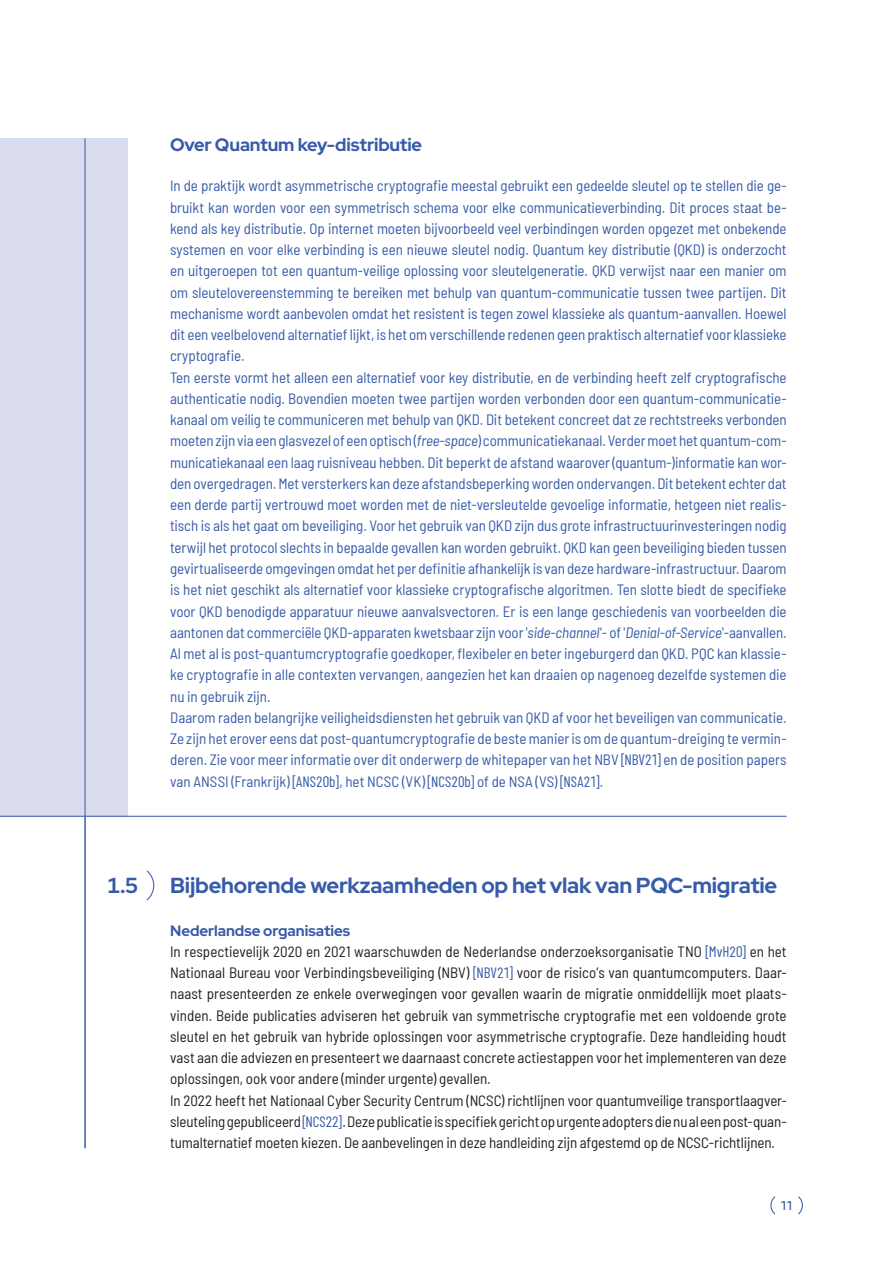
<style>
.page{position:relative;width:893px;height:1263px;background:#fff}
.page>*{position:absolute;margin:0;border:0;box-sizing:border-box;transform-origin:0 0}
.t1{font:700 21.75px "Red Hat Display";letter-spacing:-.01em;color:#375ba9}
.t2{font:700 18px "Red Hat Display";letter-spacing:-.01em;color:#375ba9}
.t3{font:semi-condensed 15px/21.3px "Barlow";letter-spacing:-.005em;color:#375ba9}
.t4{font:semi-condensed 15px/21.3px "Barlow";color:#231f20}
.t5{font:500 semi-condensed 12.75px "Barlow";color:#375ba9}
.s1{font-style:italic}
.s2{font-family:"Barlow Condensed";font-stretch:normal}
.s3{font-family:"Red Hat Display";font-weight:700;font-stretch:normal;color:#375ba9}
.s4{font-family:"Barlow Condensed";font-stretch:normal;color:#375ba9}
</style>
<div class="page">
<svg style="left:798px;top:1196px;width:5px;height:19px"></svg>
<svg style="left:770px;top:1196px;width:6px;height:19px"></svg>
<div style="left:0;top:138px;width:128px;height:678px;background:#d9dbee"></div>
<hr style="left:85px;top:138px;width:1px;height:1010px;background:#375ba9">
<svg style="left:146px;top:870px;width:9px;height:31px"></svg>
<hr style="left:0;top:816px;width:787px;height:1px;background:#375ba9">
<p class="t2" style="left:170px;top:133px;width:254px">Over Quantum key-distributie</p>
<p class="t3" style="left:170px;top:174px;width:618px">In de praktijk wordt asymmetrische cryptografie meestal gebruikt een gedeelde sleutel op te stellen die ge&shy;bruikt kan worden voor een symmetrisch schema voor elke communicatieverbinding. Dit proces staat be&shy;kend als key distributie. Op internet moeten bijvoorbeeld veel verbindingen worden opgezet met onbekende systemen en voor elke verbinding is een nieuwe sleutel nodig. Quantum key distributie (QKD) is onderzocht en uitgeroepen tot een quantum-veilige oplossing voor sleutelgeneratie. QKD verwijst naar een manier om om sleutelovereenstemming te bereiken met behulp van quantum-communicatie tussen twee partijen. Dit mechanisme wordt aanbevolen omdat het resistent is tegen zowel klassieke als quantum-aanvallen. Hoewel dit een veelbelovend alternatief lijkt, is het om verschillende redenen geen praktisch alternatief voor klassieke cryptografie.<br>Ten eerste vormt het alleen een alternatief voor key distributie, en de verbinding heeft zelf cryptografische authenticatie nodig. Bovendien moeten twee partijen worden verbonden door een quantum-communicatie&shy;kanaal om veilig te communiceren met behulp van QKD. Dit betekent concreet dat ze rechtstreeks verbonden moeten zijn via een glasvezel of een optisch (<span class="s1">free-space</span>) communicatiekanaal. Verder moet het quantum-com&shy;municatiekanaal een laag ruisniveau hebben. Dit beperkt de afstand waarover (quantum-)informatie kan wor&shy;den overgedragen. Met versterkers kan deze afstandsbeperking worden ondervangen. Dit betekent echter dat een derde partij vertrouwd moet worden met de niet-versleutelde gevoelige informatie, hetgeen niet realis&shy;tisch is als het gaat om beveiliging. Voor het gebruik van QKD zijn dus grote infrastructuurinvesteringen nodig terwijl het protocol slechts in bepaalde gevallen kan worden gebruikt. QKD kan geen beveiliging bieden tussen gevirtualiseerde omgevingen omdat het per definitie afhankelijk is van deze hardware-infrastructuur. Daarom is het niet geschikt als alternatief voor klassieke cryptografische algoritmen. Ten slotte biedt de specifieke voor QKD benodigde apparatuur nieuwe aanvalsvectoren. Er is een lange geschiedenis van voorbeelden die aantonen dat commerciële QKD-apparaten kwetsbaar zijn voor '<span class="s1">side-channel</span>'- of '<span class="s1">Denial-of-Service</span>'-aanvallen.<br>Al met al is post-quantumcryptografie goedkoper, flexibeler en beter ingeburgerd dan QKD. PQC kan klassie&shy;ke cryptografie in alle contexten vervangen, aangezien het kan draaien op nagenoeg dezelfde systemen die nu in gebruik zijn.<br>Daarom raden belangrijke veiligheidsdiensten het gebruik van QKD af voor het beveiligen van communicatie.<br>Ze zijn het erover eens dat post-quantumcryptografie de beste manier is om de quantum-dreiging te vermin&shy;deren. Zie voor meer informatie over dit onderwerp de whitepaper van het NBV <span class="s2">[NBV21]</span> en de position papers van ANSSI (Frankrijk) <span class="s2">[ANS20b]</span>, het NCSC (VK) <span class="s2">[NCS20b]</span> of de NSA (VS) <span class="s2">[NSA21]</span>.</p>
<p class="t1" style="left:107px;top:871px;width:32px">1.5</p>
<p class="t1" style="left:170px;top:871px;width:609px">Bijbehorende werkzaamheden op het vlak van PQC-migratie</p>
<p class="t4" style="left:170px;top:918px;width:618px"><span class="s3">Nederlandse organisaties<br></span>In respectievelijk 2020 en 2021 waarschuwden de Nederlandse onderzoeksorganisatie TNO <span class="s4">[MvH20]</span> en het Nationaal Bureau voor Verbindingsbeveiliging (NBV) <span class="s4">[NBV21]</span> voor de risico’s van quantumcomputers. Daar&shy;naast presenteerden ze enkele overwegingen voor gevallen waarin de migratie onmiddellijk moet plaats&shy;vinden. Beide publicaties adviseren het gebruik van symmetrische cryptografie met een voldoende grote sleutel en het gebruik van hybride oplossingen voor asymmetrische cryptografie. Deze handleiding houdt vast aan die adviezen en presenteert we daarnaast concrete actiestappen voor het implementeren van deze oplossingen, ook voor andere (minder urgente) gevallen.<br>In 2022 heeft het Nationaal Cyber Security Centrum (NCSC) richtlijnen voor quantumveilige transportlaagver&shy;sleuteling gepubliceerd <span class="s4">[NCS22]</span>. Deze publicatie is specifiek gericht op urgente adopters die nu al een post-quan&shy;tumalternatief moeten kiezen. De aanbevelingen in deze handleiding zijn afgestemd op de NCSC-richtlijnen.</p>
<p class="t5" style="left:781px;top:1196px;width:14px">11</p>
</div>
